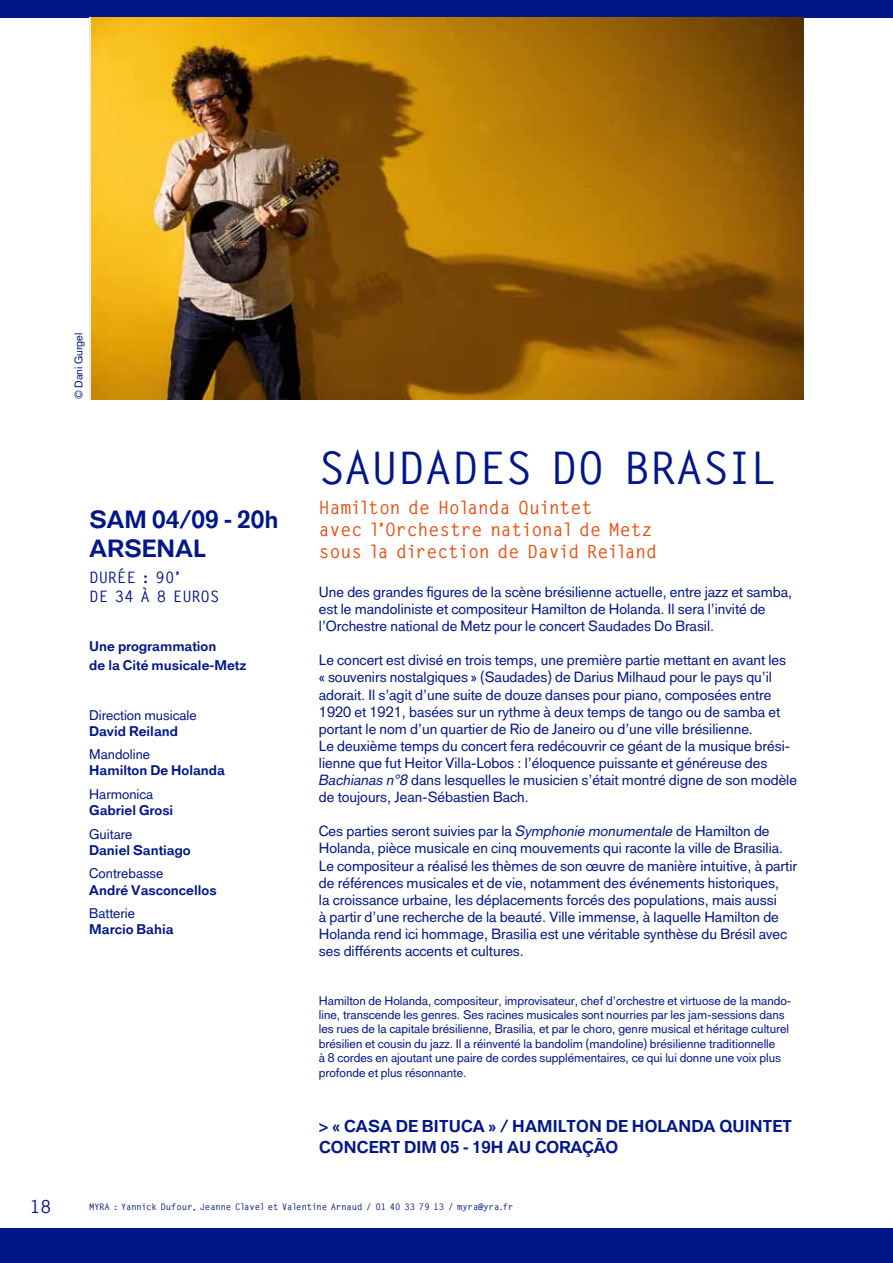
<style>
.page{position:relative;width:893px;height:1263px;background:#fff}
.page>*{position:absolute;margin:0;border:0;box-sizing:border-box;transform-origin:0 0}
.t1{font:700 45px "Lettervinc";color:#001689}
.t2{font:700 24px/28.8px "Classic Sans";letter-spacing:.01em;color:#001689}
.t3{font:700 18.3px/21.9px "Lettervinc";color:#e84e0f}
.t4{font:700 18px "Lettervinc";color:#001689}
.t5{font:700 16.5px/21px "Classic Sans";letter-spacing:.01em;color:#001689}
.t6{font:700 15.75px/18.9px "Lettervinc";color:#001689}
.t7{font:14.25px/17.1px "Classic Sans";color:#001689}
.t8{font:700 13.5px/18.9px "Classic Sans";color:#001689}
.t9{font:13.5px "Classic Sans";color:#001689}
.t10{font:12px/14.4px "Classic Sans";color:#001689}
.t11{font:10.8px "Classic Sans";color:#001689}
.t12{font:700 9px "Lettervinc";letter-spacing:-.005em;color:#001689}
.s1{font-style:italic}
</style>
<div class="page">
<div style="left:0;top:1229px;width:893px;height:34px;background:#001689"></div>
<div style="left:0;top:0;width:893px;height:17px;background:#001689"></div>
<img style="left:91px;top:17px;width:713px;height:383px">
<p class="t11" style="left:71px;top:399px;width:68px;rotate:-90deg">© Dani Gurgel</p>
<h2 class="t2" style="left:89px;top:505px;width:191px">SAM 04/09 - 20h<br>ARSENAL</h2>
<p class="t6" style="left:89px;top:567px;width:131px">DURÉE : 90’<br>DE 34 À 8 EUROS</p>
<p class="t8" style="left:89px;top:637px;width:159px">Une programmation<br>de la Cité musicale-Metz</p>
<p class="t9" style="left:89px;top:705px;width:109px">Direction musicale</p>
<p class="t8" style="left:89px;top:722px;width:90px">David Reiland</p>
<p class="t9" style="left:89px;top:745px;width:62px">Mandoline</p>
<p class="t8" style="left:89px;top:761px;width:137px">Hamilton De Holanda</p>
<p class="t9" style="left:89px;top:785px;width:66px">Harmonica</p>
<p class="t8" style="left:89px;top:801px;width:85px">Gabriel Grosi</p>
<p class="t9" style="left:89px;top:825px;width:44px">Guitare</p>
<p class="t8" style="left:89px;top:841px;width:103px">Daniel Santiago</p>
<p class="t9" style="left:89px;top:864px;width:76px">Contrebasse</p>
<p class="t8" style="left:89px;top:880px;width:129px">André Vasconcellos</p>
<p class="t9" style="left:89px;top:904px;width:47px">Batterie</p>
<p class="t8" style="left:89px;top:920px;width:86px">Marcio Bahia</p>
<h1 class="t1" style="left:319px;top:438px;width:458px">SAUDADES DO BRASIL</h1>
<p class="t3" style="left:319px;top:496px;width:340px">Hamilton de Holanda Quintet<br>avec l’Orchestre national de Metz sous la direction de David Reiland</p>
<p class="t7" style="left:319px;top:583px;width:475px">Une des grandes figures de la scène brésilienne actuelle, entre jazz et samba, est le mandoliniste et compositeur Hamilton de Holanda. Il sera l’invité de l’Orchestre national de Metz pour le concert Saudades Do Brasil.</p>
<p class="t7" style="left:319px;top:652px;width:480px">Le concert est divisé en trois temps, une première partie mettant en avant les<br>« souvenirs nostalgiques » (Saudades) de Darius Milhaud pour le pays qu’il adorait. Il s’agit d’une suite de douze danses pour piano, composées entre 1920 et 1921, basées sur un rythme à deux temps de tango ou de samba et portant le nom d’un quartier de Rio de Janeiro ou d’une ville brésilienne.<br>Le deuxième temps du concert fera redécouvrir ce géant de la musique brési&shy;lienne que fut Heitor Villa-Lobos : l’éloquence puissante et généreuse des <span class="s1">Bachianas n°8</span> dans lesquelles le musicien s’était montré digne de son modèle de toujours, Jean-Sébastien Bach.</p>
<p class="t7" style="left:319px;top:823px;width:480px">Ces parties seront suivies par la <span class="s1">Symphonie monumentale</span> de Hamilton de Holanda, pièce musicale en cinq mouvements qui raconte la ville de Brasilia.<br>Le compositeur a réalisé les thèmes de son œuvre de manière intuitive, à partir de références musicales et de vie, notamment des événements historiques,<br>la croissance urbaine, les déplacements forcés des populations, mais aussi<br>à partir d’une recherche de la beauté. Ville immense, à laquelle Hamilton de Holanda rend ici hommage, Brasilia est une véritable synthèse du Brésil avec ses différents accents et cultures.</p>
<p class="t10" style="left:319px;top:993px;width:474px">Hamilton de Holanda, compositeur, improvisateur, chef d’orchestre et virtuose de la mando&shy;line, transcende les genres. Ses racines musicales sont nourries par les jam-sessions dans les rues de la capitale brésilienne, Brasilia, et par le choro, genre musical et héritage culturel brésilien et cousin du jazz. Il a réinventé la bandolim (mandoline) brésilienne traditionnelle<br>à 8 cordes en ajoutant une paire de cordes supplémentaires, ce qui lui donne une voix plus profonde et plus résonnante.</p>
<p class="t5" style="left:319px;top:1116px;width:475px">&gt; « CASA DE BITUCA » / HAMILTON DE HOLANDA QUINTET<br>CONCERT DIM 05 - 19H AU CORAÇÃO</p>
<p class="t4" style="left:30px;top:1194px;width:23px">18</p>
<p class="t12" style="left:89px;top:1201px;width:426px">MYRA : Yannick Dufour, Jeanne Clavel et Valentine Arnaud / 01 40 33 79 13 / myra@yra.fr</p>
</div>
